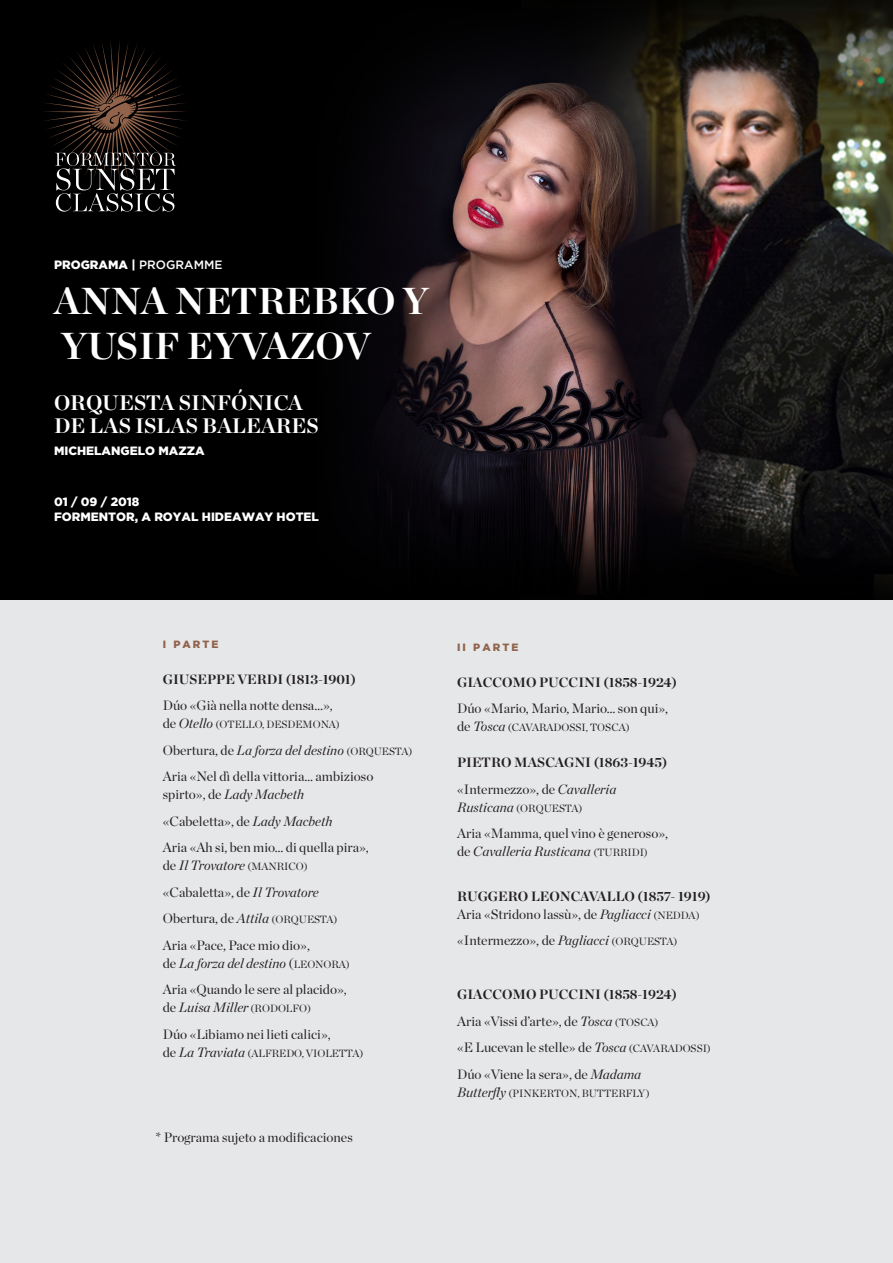
<style>
.page{position:relative;width:893px;height:1263px;background:#fff}
.page>*{position:absolute;margin:0;border:0;box-sizing:border-box;transform-origin:0 0}
.t1{font:700 37.5px "Chronicle Display";color:#fff}
.t2{font:700 21px/22.5px "Chronicle Display";color:#fff}
.t3{font:13.5px/18px "Chronicle Display";color:#231f20}
.t4{font:700 13.5px/18px "Chronicle Display";color:#231f20}
.t5{font:italic 13.5px "Chronicle Display";color:#231f20}
.t6{font:900 12px "Gotham";color:#fff}
.t7{font:10.5px "Chronicle Display";color:#231f20}
.t8{font:900 10.5px "Gotham";letter-spacing:.2em;color:#91634b}
.s1{font-weight:500}
.s2{font-size:13.5px}
.s3{font-style:italic;font-size:13.5px}
.s4{font-style:normal}
.s5{font-style:normal;font-size:10.5px}
.s6{font-style:italic}
.s7{font-size:10.5px}
.s8{font-weight:400}
.s9{font-weight:400;font-style:italic}
.s10{font-weight:400;font-size:10.5px}
</style>
<div class="page">
<div style="left:0;top:344px;width:893px;height:919px;background:#e6e7e9"></div>
<img style="left:0;top:0;width:893px;height:600px">
<svg style="left:42px;top:39px;width:146px;height:173px;background:#1e1916"></svg>
<p class="t6" style="left:54px;top:258px;width:170px">PROGRAMA | <span class="s1">PROGRAMME</span></p>
<p class="t1" style="left:54px;top:271px;width:376px">ANNA NETREBKO Y</p>
<p class="t1" style="left:61px;top:316px;width:311px">YUSIF EYVAZOV</p>
<p class="t2" style="left:54px;top:390px;width:266px">ORQUESTA SINFÓNICA<br>DE LAS ISLAS BALEARES</p>
<p class="t6" style="left:54px;top:444px;width:152px">MICHELANGELO MAZZA</p>
<p class="t6" style="left:54px;top:495px;width:87px">01 / 09 / 2018</p>
<p class="t6" style="left:54px;top:509px;width:267px">FORMENTOR, A ROYAL HIDEAWAY HOTEL</p>
<p class="t8" style="left:163px;top:638px;width:57px">I PARTE</p>
<p class="t4" style="left:163px;top:669px;width:195px">GIUSEPPE VERDI (1813-1901)</p>
<p class="t3" style="left:163px;top:695px;width:171px">Dúo «Già nella notte densa…»,</p>
<p class="t7" style="left:163px;top:716px;width:179px"><span class="s2">de</span> <span class="s3">Otello</span> (OTELLO, DESDEMONA)</p>
<p class="t5" style="left:163px;top:739px;width:251px"><span class="s4">Obertura, de</span> La forza del destino <span class="s5">(ORQUESTA)</span></p>
<p class="t3" style="left:163px;top:766px;width:212px">Aria «Nel dì della vittoria… ambizioso spirto», de <span class="s6">Lady Macbeth</span></p>
<p class="t3" style="left:163px;top:811px;width:171px">«Cabeletta», de <span class="s6">Lady Macbeth</span></p>
<p class="t3" style="left:163px;top:837px;width:208px">Aria «Ah si, ben mio… di quella pira», de <span class="s6">Il Trovatore</span> <span class="s7">(MANRICO)</span></p>
<p class="t3" style="left:163px;top:882px;width:157px">«Cabaletta», de <span class="s6">Il Trovatore</span></p>
<p class="t3" style="left:163px;top:908px;width:176px">Obertura, de <span class="s6">Attila</span> <span class="s7">(ORQUESTA)</span></p>
<p class="t3" style="left:163px;top:935px;width:189px">Aria «Pace, Pace mio dio»,<br>de <span class="s6">La forza del destino</span> (<span class="s7">LEONORA)</span></p>
<p class="t3" style="left:163px;top:979px;width:186px">Aria «Quando le sere al placido», de <span class="s6">Luisa Miller</span> <span class="s7">(RODOLFO)</span></p>
<p class="t3" style="left:163px;top:1024px;width:169px">Dúo «Libiamo nei lieti calici»,</p>
<p class="t7" style="left:163px;top:1045px;width:202px"><span class="s2">de</span> <span class="s3">La Traviata</span> (ALFREDO, VIOLETTA)</p>
<p class="t3" style="left:155px;top:1127px;width:199px">* Programa sujeto a modificaciones</p>
<p class="t8" style="left:457px;top:641px;width:63px">II PARTE</p>
<p class="t4" style="left:457px;top:672px;width:221px">GIACCOMO PUCCINI (1858-1924)</p>
<p class="t3" style="left:457px;top:699px;width:213px">Dúo «Mario, Mario, Mario… son qui»,</p>
<p class="t7" style="left:457px;top:720px;width:174px"><span class="s2">de</span> <span class="s3">Tosca</span> (CAVARADOSSI, TOSCA)</p>
<p class="t4" style="left:457px;top:753px;width:212px">PIETRO MASCAGNI (1863-1945)</p>
<p class="t3" style="left:457px;top:779px;width:161px">«Intermezzo», de <span class="s6">Cavalleria</span></p>
<p class="t7" style="left:457px;top:800px;width:127px"><span class="s3">Rusticana</span> (ORQUESTA)</p>
<p class="t3" style="left:457px;top:824px;width:213px">Aria «Mamma, quel vino è generoso», de <span class="s6">Cavalleria Rusticana</span> <span class="s7">(TURRIDI)</span></p>
<p class="t4" style="left:457px;top:886px;width:255px">RUGGERO LEONCAVALLO (1857- 1919)<br><span class="s8">Aria «Stridono lassù», de</span> <span class="s9">Pagliacci</span> <span class="s10">(NEDDA)</span></p>
<p class="t3" style="left:457px;top:931px;width:222px">«Intermezzo», de <span class="s6">Pagliacci</span> <span class="s7">(ORQUESTA)</span></p>
<p class="t4" style="left:457px;top:985px;width:221px">GIACCOMO PUCCINI (1858-1924)</p>
<p class="t3" style="left:457px;top:1011px;width:203px">Aria «Vissi d’arte», de <span class="s6">Tosca</span> <span class="s7">(TOSCA)</span></p>
<p class="t3" style="left:457px;top:1038px;width:255px">«E Lucevan le stelle» de <span class="s6">Tosca</span> <span class="s7">(CAVARADOSSI)</span></p>
<p class="t3" style="left:457px;top:1064px;width:186px">Dúo «Viene la sera», de <span class="s6">Madama</span></p>
<p class="t7" style="left:457px;top:1085px;width:194px"><span class="s3">Butterfly</span> (PINKERTON, BUTTERFLY)</p>
</div>
